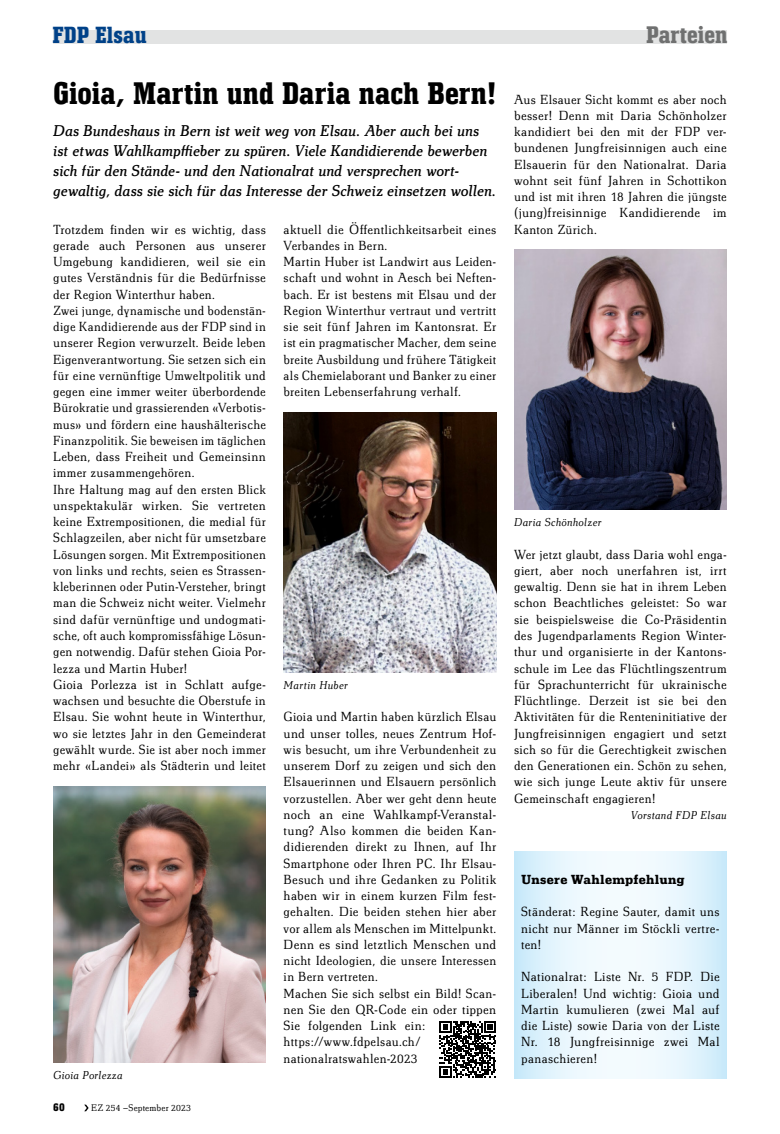
<style>
.page{position:relative;width:780px;height:1134px;background:#fff}
.page>*{position:absolute;margin:0;border:0;box-sizing:border-box;transform-origin:0 0}
.t1{font:700 32.5px "Technotyp Condensed";letter-spacing:.005em;color:#000}
.t2{font:700 25px "Technotyp Condensed";color:#6f7070}
.t3{font:700 24.38px "Technotyp Condensed";color:#004188}
.t4{font:italic 16.25px/20px "Technotyp";letter-spacing:-.005em;color:#000}
.t5{font:300 13.75px/16.2px "Technotyp";letter-spacing:.02em;color:#000;text-align:justify}
.t6{font:700 13.75px "Technotyp";letter-spacing:.025em;color:#000}
.t7{font:700 12.5px "Technotyp Condensed";color:#000}
.t8{font:italic 300 11.88px "Technotyp";letter-spacing:.02em;color:#000}
.t9{font:300 10px "Technotyp";letter-spacing:.02em;color:#000}
</style>
<div class="page">
<div style="left:53px;top:30px;width:673px;height:13px;background:#e2e3e3"></div>
<svg style="left:84px;top:1104px;width:5px;height:7px"></svg>
<svg style="left:514px;top:851px;width:212px;height:228px"></svg>
<img style="left:53px;top:786px;width:213px;height:276px">
<img style="left:283px;top:413px;width:213px;height:259px">
<img style="left:514px;top:250px;width:212px;height:260px">
<svg style="left:439px;top:1021px;width:57px;height:57px"></svg>
<h3 class="t3" style="left:53px;top:21px;width:96px">FDP Elsau</h3>
<h2 class="t2" style="left:646px;top:20px;width:83px">Parteien</h2>
<h1 class="t1" style="left:53px;top:74px;width:444px">Gioia, Martin und Daria nach Bern!</h1>
<p class="t4" style="left:53px;top:121px;width:444px">Das Bundeshaus in Bern ist weit weg von Elsau. Aber auch bei uns ist etwas Wahlkampffieber zu spüren. Viele Kandidierende bewerben sich für den Stände- und den Nationalrat und versprechen wort&shy;gewaltig, dass sie sich für das Interesse der Schweiz einsetzen wollen.</p>
<p class="t5" style="left:53px;top:221px;width:214px;text-align:left">Trotzdem finden wir es wichtig, dass gerade auch Personen aus unserer Umgebung kandidieren, weil sie ein gutes Verständnis für die Bedürfnisse der Region Winterthur haben.<br>Zwei junge, dynamische und bodenstän&shy;dige Kandidierende aus der FDP sind in unserer Region verwurzelt. Beide leben Eigenverantwortung. Sie setzen sich ein für eine vernünftige Umweltpolitik und gegen eine immer weiter überbordende Bürokratie und grassierenden «Verbotis&shy;mus» und fördern eine haushälterische Finanzpolitik. Sie beweisen im täglichen Leben, dass Freiheit und Gemeinsinn immer zusammengehören.<br>Ihre Haltung mag auf den ersten Blick unspektakulär wirken. Sie vertreten keine Extrempositionen, die medial für Schlagzeilen, aber nicht für umsetzbare Lösungen sorgen. Mit Extrempositionen von links und rechts, seien es Strassen&shy;kleberinnen oder Putin-Versteher, bringt man die Schweiz nicht weiter. Vielmehr sind dafür vernünftige und undogmati&shy;sche, oft auch kompromissfähige Lösun&shy;gen notwendig. Dafür stehen Gioia Por&shy;lezza und Martin Huber!<br>Gioia Porlezza ist in Schlatt aufge&shy;wachsen und besuchte die Oberstufe in Elsau. Sie wohnt heute in Winterthur, wo sie letztes Jahr in den Gemeinderat gewählt wurde. Sie ist aber noch immer mehr «Landei» als Städterin und leitet</p>
<p class="t5" style="left:283px;top:221px;width:214px;text-align:left">aktuell die Öffentlichkeitsarbeit eines Verbandes in Bern.<br>Martin Huber ist Landwirt aus Leiden&shy;schaft und wohnt in Aesch bei Neften&shy;bach. Er ist bestens mit Elsau und der Region Winterthur vertraut und vertritt sie seit fünf Jahren im Kantonsrat. Er ist ein pragmatischer Macher, dem seine breite Ausbildung und frühere Tätigkeit als Chemielaborant und Banker zu einer breiten Lebenserfahrung verhalf.</p>
<p class="t5" style="left:514px;top:91px;width:214px">Aus Elsauer Sicht kommt es aber noch besser! Denn mit Daria Schönholzer kandidiert bei den mit der FDP ver&shy;bundenen Jungfreisinnigen auch eine Elsauerin für den Nationalrat. Daria wohnt seit fünf Jahren in Schottikon und ist mit ihren 18 Jahren die jüngste (jung)freisinnige Kandidierende im Kanton Zürich.</p>
<p class="t8" style="left:514px;top:516px;width:89px">Daria Schönholzer</p>
<p class="t5" style="left:514px;top:546px;width:214px">Wer jetzt glaubt, dass Daria wohl enga&shy;giert, aber noch unerfahren ist, irrt gewaltig. Denn sie hat in ihrem Leben schon Beachtliches geleistet: So war sie beispielsweise die Co-Präsidentin des Jugendparlaments Region Winter&shy;thur und organisierte in der Kantons&shy;schule im Lee das Flüchtlingszentrum für Sprachunterricht für ukrainische Flüchtlinge. Derzeit ist sie bei den Aktivitäten für die Renteninitiative der Jungfreisinnigen engagiert und setzt sich so für die Gerechtigkeit zwischen den Generationen ein. Schön zu sehen, wie sich junge Leute aktiv für unsere Gemeinschaft engagieren!</p>
<p class="t8" style="left:631px;top:808px;width:97px">Vorstand FDP Elsau</p>
<p class="t8" style="left:283px;top:678px;width:66px">Martin Huber</p>
<p class="t5" style="left:283px;top:708px;width:214px;text-align:left">Gioia und Martin haben kürzlich Elsau und unser tolles, neues Zentrum Hof&shy;wis besucht, um ihre Verbundenheit zu unserem Dorf zu zeigen und sich den Elsauerinnen und Elsauern persönlich vorzustellen. Aber wer geht denn heute noch an eine Wahlkampf-Veranstal&shy;tung? Also kommen die beiden Kan&shy;didierenden direkt zu Ihnen, auf Ihr Smartphone oder Ihren PC. Ihr Elsau-Besuch und ihre Gedanken zu Politik haben wir in einem kurzen Film fest&shy;gehalten. Die beiden stehen hier aber vor allem als Menschen im Mittelpunkt.<br>Denn es sind letztlich Menschen und nicht Ideologien, die unsere Interessen in Bern vertreten.<br>Machen Sie sich selbst ein Bild! Scan&shy;nen Sie den QR-Code ein oder tippen Sie folgenden Link ein: https://www.fdpelsau.ch/ nationalratswahlen-2023</p>
<p class="t6" style="left:521px;top:871px;width:165px">Unsere Wahlempfehlung</p>
<p class="t5" style="left:521px;top:903px;width:200px">Ständerat: Regine Sauter, damit uns nicht nur Männer im Stöckli vertre&shy;ten!</p>
<p class="t5" style="left:521px;top:968px;width:200px">Nationalrat: Liste Nr. 5 FDP. Die Liberalen! Und wichtig: Gioia und Martin kumulieren (zwei Mal auf die Liste) sowie Daria von der Liste Nr. 18 Jungfreisinnige zwei Mal panaschieren!</p>
<p class="t8" style="left:53px;top:1068px;width:71px">Gioia Porlezza</p>
<p class="t7" style="left:53px;top:1100px;width:13px">60</p>
<p class="t9" style="left:91px;top:1102px;width:101px">EZ 254 –September 2023</p>
</div>
